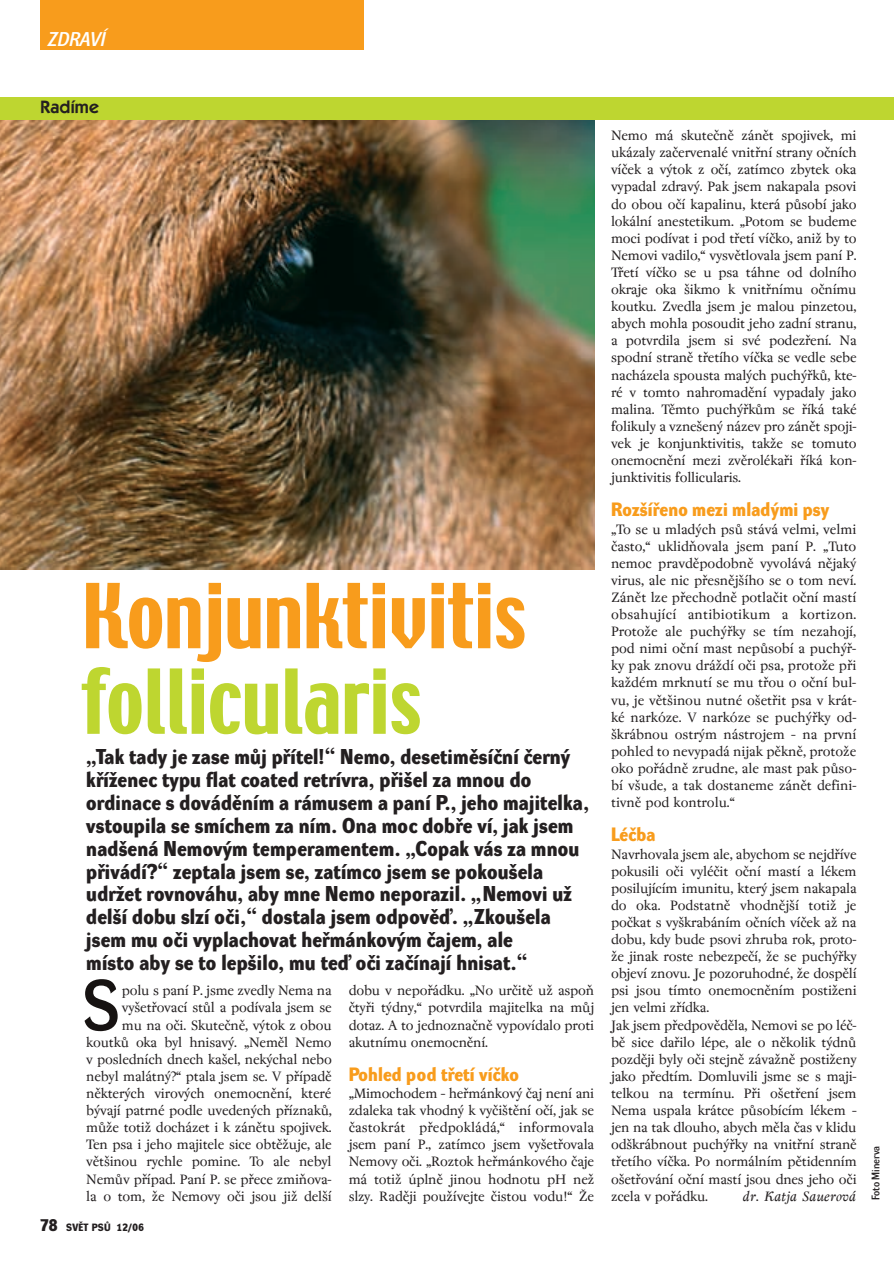
<style>
.page{position:relative;width:894px;height:1263px;background:#fff}
.page>*{position:absolute;margin:0;border:0;box-sizing:border-box;transform-origin:0 0}
.t1{font:79.35px "Techno CE";color:#f89c1c}
.t2{font:79.35px "Techno CE";color:#bed630}
.t3{font:70.5px "Dynamo DD";color:#171312}
.t4{font:21px/23px "Dynamo DB";letter-spacing:.01em;color:#231f20}
.t5{font:19.5px "Dynamo D Italic D";letter-spacing:.01em;color:#fff}
.t6{font:18.9px "Dynamo DB";letter-spacing:.01em;color:#f89c1c}
.t7{font:600 18px "Itc Kabel CE";letter-spacing:.01em;color:#231f20}
.t8{font:15px/17.1px "Regent";letter-spacing:-.015em;color:#231f20;text-align:justify}
.t9{font:italic 15px "Regent";letter-spacing:.02em;color:#231f20}
.t10{font:10.8px "Dynamo DD";color:#231f20}
.t11{font:10.35px "Dynamo DB";letter-spacing:.03em;color:#231f20}
.s1{font-size:16.5px}
</style>
<div class="page">
<img style="left:0;top:0;width:893px;height:570px">
<h3 class="t5" style="left:48px;top:32px;width:59px">ZDRAVÍ</h3>
<p class="t7" style="left:40px;top:101px;width:60px">Radíme</p>
<h1 class="t1" style="left:81px;top:583px;width:446px">Konjunktivitis</h1>
<h1 class="t2" style="left:81px;top:668px;width:341px">follicularis</h1>
<p class="t4" style="left:86px;top:747px;width:504px">„Tak tady je zase mÛj pfiítel!“ Nemo, desetimûsíãní ãern˘ kfiíÏenec typu flat coated retrívra, pfii‰el za mnou do ordinace s dovádûním a rámusem a paní P., jeho majitelka, vstoupila se smíchem za ním. Ona moc dobfie ví, jak jsem nad‰ená Nemov˘m temperamentem. „Copak vás za mnou pfiivádí?“ zeptala jsem se, zatímco jsem se pokou‰ela udrÏet rovnováhu, aby mne Nemo neporazil. „Nemovi uÏ del‰í dobu slzí oãi,“ dostala jsem odpovûì. „Zkou‰ela jsem mu oãi vyplachovat hefimánkov˘m ãajem, ale<br>místo aby se to lep‰ilo, mu teì oãi zaãínají hnisat.“</p>
<h2 class="t3" style="left:83px;top:978px;width:38px">S</h2>
<p class="t8" style="left:86px;top:983px;width:247px;text-align:right">polu s paní P. jsme zvedly Nema na vy‰etfiovací stÛl a podívala jsem se<br>mu na oãi. Skuteãnû, v˘tok z obou koutkÛ oka byl hnisav˘. „Nemûl Nemo v posledních dnech ka‰el, nek˘chal nebo nebyl malátn˘?“ ptala jsem se. V pfiípadû nûkter˘ch virov˘ch onemocnûní, které b˘vají patrné podle uveden˘ch pfiíznakÛ, mÛÏe totiÏ docházet i k zánûtu spojivek.<br>Ten psa i jeho majitele sice obtûÏuje, ale vût‰inou rychle pomine. To ale nebyl NemÛv pfiípad. Paní P. se pfiece zmiÀova&shy;la o tom, Ïe Nemovy oãi jsou jiÏ del‰í</p>
<p class="t8" style="left:348px;top:983px;width:247px">dobu v nepofiádku. „No urãitû uÏ aspoÀ ãtyfii t˘dny,“ potvrdila majitelka na mÛj dotaz. A to jednoznaãnû vypovídalo proti akutnímu onemocnûní.</p>
<p class="t6" style="left:348px;top:1066px;width:172px">Pohled pod tfietí víãko</p>
<p class="t8" style="left:348px;top:1086px;width:247px">„Mimochodem – hefimánkov˘ ãaj není ani zdaleka tak vhodn˘ k vyãi‰tûní oãí, jak se ãastokrát pfiedpokládá,“ informovala jsem paní P., zatímco jsem vy‰etfiovala Nemovy oãi. „Roztok hefimánkového ãaje má totiÏ úplnû jinou hodnotu pH neÏ slzy. Radûji pouÏívejte ãistou vodu!“ Îe</p>
<p class="t11" style="left:40px;top:1223px;width:105px"><span class="s1">78</span> SVùT PSÒ 12/06</p>
<p class="t8" style="left:611px;top:128px;width:247px">Nemo má skuteãnû zánût spojivek, mi ukázaly zaãervenalé vnitfiní strany oãních víãek a v˘tok z oãí, zatímco zbytek oka vypadal zdrav˘. Pak jsem nakapala psovi do obou oãí kapalinu, která pÛsobí jako lokální anestetikum. „Potom se budeme moci podívat i pod tfietí víãko, aniÏ by to Nemovi vadilo,“ vysvûtlovala jsem paní P.<br>Tfietí víãko se u psa táhne od dolního okraje oka ‰ikmo k vnitfinímu oãnímu koutku. Zvedla jsem je malou pinzetou, abych mohla posoudit jeho zadní stranu, a potvrdila jsem si své podezfiení. Na spodní stranû tfietího víãka se vedle sebe nacházela spousta mal˘ch puch˘fikÛ, kte&shy;ré v tomto nahromadûní vypadaly jako malina. Tûmto puch˘fikÛm se fiíká také folikuly a vzne‰en˘ název pro zánût spoji&shy;vek je konjunktivitis, takÏe se tomuto onemocnûní mezi zvûrolékafii fiíká kon&shy;junktivitis follicularis.</p>
<p class="t6" style="left:611px;top:502px;width:220px">Roz‰ífieno mezi mlad˘mi psy</p>
<p class="t8" style="left:611px;top:521px;width:247px">„To se u mlad˘ch psÛ stává velmi, velmi ãasto,“ uklidÀovala jsem paní P. „Tuto nemoc pravdûpodobnû vyvolává nûjak˘ virus, ale nic pfiesnûj‰ího se o tom neví.<br>Zánût lze pfiechodnû potlaãit oãní mastí obsahující antibiotikum a kortizon.<br>ProtoÏe ale puch˘fiky se tím nezahojí, pod nimi oãní mast nepÛsobí a puch˘fi&shy;ky pak znovu dráÏdí oãi psa, protoÏe pfii kaÏdém mrknutí se mu tfiou o oãní bul&shy;vu, je vût‰inou nutné o‰etfiit psa v krát&shy;ké narkóze. V narkóze se puch˘fiky od-‰krábnou ostr˘m nástrojem – na první pohled to nevypadá nijak pûknû, protoÏe oko pofiádnû zrudne, ale mast pak pÛso&shy;bí v‰ude, a tak dostaneme zánût defini&shy;tivnû pod kontrolu.“</p>
<p class="t6" style="left:611px;top:827px;width:46px">Léãba</p>
<p class="t8" style="left:611px;top:846px;width:247px;text-align:left">Navrhovala jsem ale, abychom se nejdfiíve pokusili oãi vyléãit oãní mastí a lékem posilujícím imunitu, kter˘ jsem nakapala do oka. Podstatnû vhodnûj‰í totiÏ je poãkat s vy‰krabáním oãních víãek aÏ na dobu, kdy bude psovi zhruba rok, proto-Ïe jinak roste nebezpeãí, Ïe se puch˘fiky objeví znovu. Je pozoruhodné, Ïe dospûlí psi jsou tímto onemocnûním postiÏeni jen velmi zfiídka.<br>Jak jsem pfiedpovûdûla, Nemovi se po léã&shy;bû sice dafiilo lépe, ale o nûkolik t˘dnÛ pozdûji byly oãi stejnû závaÏnû postiÏeny jako pfiedtím. Domluvili jsme se s maji&shy;telkou na termínu. Pfii o‰etfiení jsem Nema uspala krátce pÛsobícím lékem – jen na tak dlouho, abych mûla ãas v klidu od‰krábnout puch˘fiky na vnitfiní stranû tfietího víãka. Po normálním pûtidenním o‰etfiování oãní mastí jsou dnes jeho oãi zcela v pofiádku.</p>
<p class="t9" style="left:743px;top:1190px;width:115px">dr. Katja Sauerová</p>
<p class="t10" style="left:871px;top:1200px;width:56px;rotate:-90deg">Foto Minerva</p>
</div>
